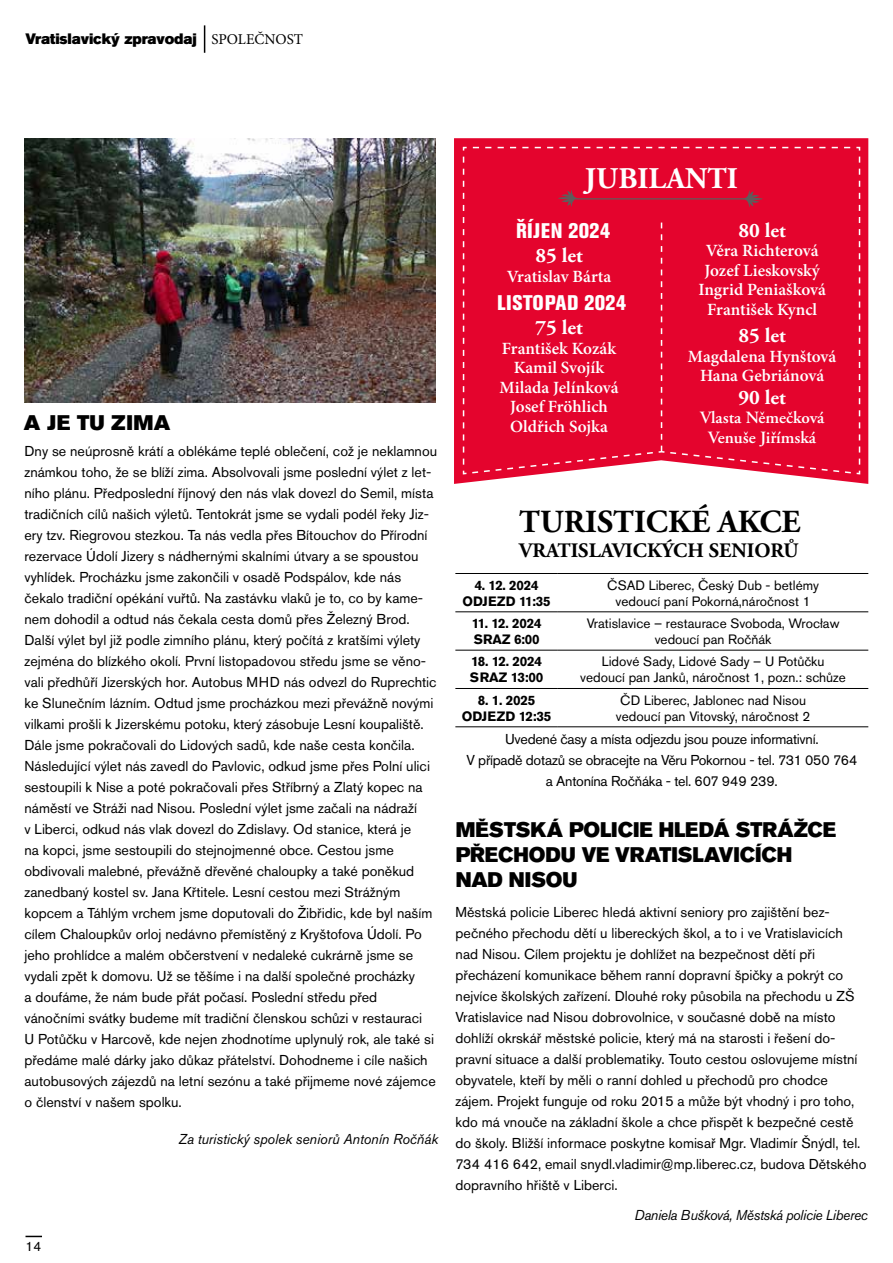
<style>
.page{position:relative;width:893px;height:1263px;background:#fff}
.page>*{position:absolute;margin:0;border:0;box-sizing:border-box;transform-origin:0 0}
.t1{font:700 32.1px "Adobe Garamond Pro";color:#000}
.t2{font:700 30px "Adobe Garamond Pro";color:#fff}
.t3{font:21px/25.2px "Akzidenz Grotesk Pro Super";color:#000}
.t4{font:800 condensed 21px "Akzidenz Grotesk Pro";letter-spacing:.01em;color:#fff}
.t5{font:700 20.55px "Adobe Garamond Pro";color:#fff}
.t6{font:700 20.55px "Adobe Garamond Pro";color:#000}
.t7{font:600 17.1px/19.5px "Minion Pro";letter-spacing:-.005em;color:#fff;text-align:center}
.t8{font:600 17.1px/19.5px "Adobe Garamond Pro";color:#fff;text-align:center}
.t9{font:15px "Akzidenz Grotesk Pro Super";letter-spacing:-.01em;color:#000}
.t10{font:14.25px/21px "Akzidenz Grotesk Pro";color:#000}
.t11{font:14.25px/21px "Akzidenz Grotesk Pro";letter-spacing:-.02em;color:#000;text-align:center}
.t12{font:italic 14.25px "Akzidenz Grotesk Pro";color:#000}
.t13{font:italic 14.25px "Akzidenz Grotesk Pro";letter-spacing:-.02em;color:#000;scale:.96 1}
.t14{font:13.5px/16.2px "Akzidenz Grotesk Pro";color:#000;text-align:center}
.t15{font:700 13.5px/16.2px "Akzidenz Grotesk Pro";letter-spacing:-.02em;color:#000;text-align:center}
.s1{font-family:"Minion Pro"}
</style>
<div class="page">
<img style="left:24px;top:139px;width:412px;height:263px">
<svg style="left:204px;top:25px;width:1px;height:28px"></svg>
<hr style="left:455px;top:573px;width:103px;height:1px;background:#000">
<hr style="left:558px;top:573px;width:310px;height:1px;background:#000">
<hr style="left:455px;top:611px;width:103px;height:1px;background:#000">
<hr style="left:558px;top:611px;width:310px;height:1px;background:#000">
<hr style="left:455px;top:650px;width:103px;height:1px;background:#000">
<hr style="left:558px;top:650px;width:310px;height:1px;background:#000">
<hr style="left:455px;top:688px;width:103px;height:1px;background:#000">
<hr style="left:558px;top:688px;width:310px;height:1px;background:#000">
<hr style="left:455px;top:726px;width:103px;height:1px;background:#000">
<hr style="left:558px;top:726px;width:310px;height:1px;background:#000">
<svg style="left:454px;top:138px;width:414px;height:346px;fill:#e4042d"></svg>
<svg style="left:462px;top:146px;width:399px;height:329px;background:#e40e35"></svg>
<svg style="left:558px;top:190px;width:20px;height:17px"></svg>
<hr style="left:576px;top:198px;width:173px;height:1px;background:#605c5b">
<div style="left:669px;top:154px;width:191px;height:321px;background:#e4042d"></div>
<div style="left:471px;top:223px;width:191px;height:251px;background:#e4042d"></div>
<svg style="left:26px;top:1236px;width:16px;height:1px"></svg>
<p class="t9" style="left:26px;top:29px;width:279px">Vratislavický zpravodaj <span class="s1">SPOLEČNOST</span></p>
<h3 class="t3" style="left:24px;top:410px;width:148px">A JE TU ZIMA</h3>
<p class="t10" style="left:24px;top:440px;width:414px">Dny se neúprosně krátí a oblékáme teplé oblečení, což je neklamnou známkou toho, že se blíží zima. Absolvovali jsme poslední výlet z let&shy;ního plánu. Předposlední říjnový den nás vlak dovezl do Semil, místa tradičních cílů našich výletů. Tentokrát jsme se vydali podél řeky Jiz&shy;ery tzv. Riegrovou stezkou. Ta nás vedla přes Bítouchov do Přírodní rezervace Údolí Jizery s nádhernými skalními útvary a se spoustou vyhlídek. Procházku jsme zakončili v osadě Podspálov, kde nás čekalo tradiční opékání vuřtů. Na zastávku vlaků je to, co by kame&shy;nem dohodil a odtud nás čekala cesta domů přes Železný Brod.<br>Další výlet byl již podle zimního plánu, který počítá z kratšími výlety zejména do blízkého okolí. První listopadovou středu jsme se věno&shy;vali předhůří Jizerských hor. Autobus MHD nás odvezl do Ruprechtic ke Slunečním lázním. Odtud jsme procházkou mezi převážně novými vilkami prošli k Jizerskému potoku, který zásobuje Lesní koupaliště.<br>Dále jsme pokračovali do Lidových sadů, kde naše cesta končila.<br>Následující výlet nás zavedl do Pavlovic, odkud jsme přes Polní ulici sestoupili k Nise a poté pokračovali přes Stříbrný a Zlatý kopec na náměstí ve Stráži nad Nisou. Poslední výlet jsme začali na nádraží<br>v Liberci, odkud nás vlak dovezl do Zdislavy. Od stanice, která je<br>na kopci, jsme sestoupili do stejnojmenné obce. Cestou jsme obdivovali malebné, převážně dřevěné chaloupky a také poněkud zanedbaný kostel sv. Jana Křtitele. Lesní cestou mezi Strážným kopcem a Táhlým vrchem jsme doputovali do Žibřidic, kde byl naším cílem Chaloupkův orloj nedávno přemístěný z Kryštofova Údolí. Po jeho prohlídce a malém občerstvení v nedaleké cukrárně jsme se vydali zpět k domovu. Už se těšíme i na další společné procházky<br>a doufáme, že nám bude přát počasí. Poslední středu před vánočními svátky budeme mít tradiční členskou schůzi v restauraci<br>U Potůčku v Harcově, kde nejen zhodnotíme uplynulý rok, ale také si předáme malé dárky jako důkaz přátelství. Dohodneme i cíle našich autobusových zájezdů na letní sezónu a také přijmeme nové zájemce o členství v našem spolku.</p>
<p class="t12" style="left:179px;top:1130px;width:261px">Za turistický spolek seniorů Antonín Ročňák</p>
<p class="t14" style="left:26px;top:1238px;width:17px">14</p>
<h2 class="t2" style="left:585px;top:161px;width:155px">JUBILANTI</h2>
<h3 class="t4" style="left:516px;top:217px;width:96px">ŘÍJEN 2024</h3>
<h3 class="t5" style="left:535px;top:244px;width:49px">85 let</h3>
<p class="t7" style="left:507px;top:266px;width:106px">Vratislav Bárta</p>
<h3 class="t5" style="left:535px;top:316px;width:49px">75 let</h3>
<p class="t7" style="left:499px;top:338px;width:121px">František Kozák<br>Kamil Svojík<br>Milada Jelínková<br>Josef Fröhlich<br>Oldřich Sojka</p>
<h3 class="t5" style="left:738px;top:218px;width:49px">80 let</h3>
<p class="t7" style="left:698px;top:241px;width:129px">Věra Richterová<br>Jozef Lieskovský<br>Ingrid Peniašková<br>František Kyncl</p>
<h3 class="t5" style="left:738px;top:323px;width:49px">85 let</h3>
<p class="t7" style="left:688px;top:346px;width:150px">Magdalena Hynštová<br>Hana Gebriánová</p>
<h3 class="t5" style="left:738px;top:385px;width:49px">90 let</h3>
<p class="t8" style="left:700px;top:408px;width:126px">Vlasta Němečková<br>Venuše Jiřímská</p>
<h3 class="t4" style="left:497px;top:289px;width:130px">LISTOPAD 2024</h3>
<h1 class="t1" style="left:519px;top:503px;width:283px">TURISTICKÉ AKCE</h1>
<h3 class="t6" style="left:519px;top:538px;width:281px">VRATISLAVICKÝCH SENIORŮ</h3>
<p class="t15" style="left:463px;top:577px;width:90px">4. 12. 2024<br>ODJEZD 11:35</p>
<p class="t14" style="left:607px;top:577px;width:213px">ČSAD Liberec, Český Dub - betlémy vedoucí paní Pokorná,náročnost 1</p>
<p class="t15" style="left:472px;top:615px;width:71px;text-align:left">11. 12. 2024<br>SRAZ 6:00</p>
<p class="t14" style="left:587px;top:615px;width:254px">Vratislavice – restaurace Svoboda, Wrocław vedoucí pan Ročňák</p>
<p class="t15" style="left:470px;top:653px;width:75px;text-align:left">18. 12. 2024<br>SRAZ 13:00</p>
<p class="t14" style="left:580px;top:653px;width:267px">Lidové Sady, Lidové Sady – U Potůčku vedoucí pan Janků, náročnost 1, pozn.: schůze</p>
<p class="t15" style="left:462px;top:692px;width:91px">8. 1. 2025<br>ODJEZD 12:35</p>
<p class="t14" style="left:616px;top:692px;width:196px">ČD Liberec, Jablonec nad Nisou vedoucí pan Vitovský, náročnost 2</p>
<p class="t11" style="left:466px;top:728px;width:392px">Uvedené časy a místa odjezdu jsou pouze informativní.<br>V případě dotazů se obracejte na Věru Pokornou - tel. 731 050 764 a Antonína Ročňáka - tel. 607 949 239.</p>
<h3 class="t3" style="left:456px;top:817px;width:382px">MĚSTSKÁ POLICIE HLEDÁ STRÁŽCE<br>PŘECHODU VE VRATISLAVICÍCH<br>NAD NISOU</h3>
<p class="t10" style="left:456px;top:902px;width:412px">Městská policie Liberec hledá aktivní seniory pro zajištění bez&shy;pečného přechodu dětí u libereckých škol, a to i ve Vratislavicích nad Nisou. Cílem projektu je dohlížet na bezpečnost dětí při přecházení komunikace během ranní dopravní špičky a pokrýt co nejvíce školských zařízení. Dlouhé roky působila na přechodu u ZŠ Vratislavice nad Nisou dobrovolnice, v současné době na místo dohlíží okrskář městské policie, který má na starosti i řešení do&shy;pravní situace a další problematiky. Touto cestou oslovujeme místní obyvatele, kteří by měli o ranní dohled u přechodů pro chodce zájem. Projekt funguje od roku 2015 a může být vhodný i pro toho, kdo má vnouče na základní škole a chce přispět k bezpečné cestě do školy. Bližší informace poskytne komisař Mgr. Vladimír Šnýdl, tel.<br>734 416 642, email snydl.vladimir@mp.liberec.cz, budova Dětského dopravního hřiště v Liberci.</p>
<p class="t13" style="left:635px;top:1206px;width:244px">Daniela Bušková, Městská policie Liberec</p>
</div>
